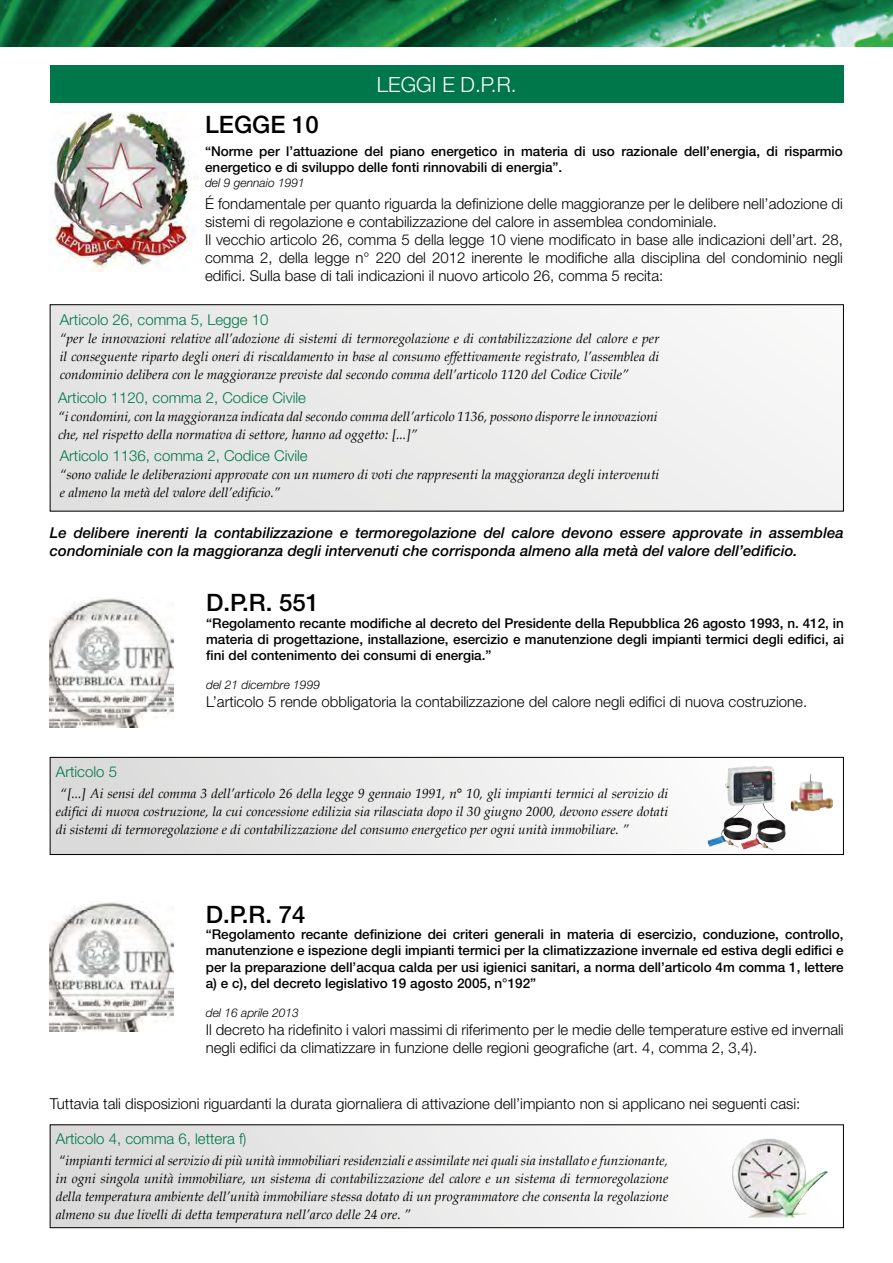
<style>
.page{position:relative;width:893px;height:1263px;background:#fff}
.page>*{position:absolute;margin:0;border:0;box-sizing:border-box;transform-origin:0 0}
.t1{font:500 24px "Helvetica Neue LT Std";color:#000}
.t2{font:300 21px "Helvetica Neue LT Std";color:#fff}
.t3{font:300 15px/18px "Helvetica Neue LT Std";color:#000}
.t4{font:italic 500 15px/18px "Helvetica Neue LT Std";color:#000}
.t5{font:300 15px "Helvetica Neue LT Std";color:#00774a}
.t6{font:italic 13.5px/18px "Book Antiqua";color:#000;text-align:justify}
.t7{font:500 13.5px/16.2px "Helvetica Neue LT Std";color:#000;text-align:justify}
.t8{font:italic 300 12px "Helvetica Neue LT Std";color:#000}
</style>
<div class="page">
<div style="left:50px;top:757px;width:793px;height:97px;background:linear-gradient(to right,#dadadb,#fcfbfa)"></div>
<div style="left:50px;top:757px;width:794px;height:98px;border:1px solid #000"></div>
<div style="left:50px;top:1125px;width:793px;height:103px;background:linear-gradient(to right,#d8d8d8,#fff)"></div>
<div style="left:50px;top:1124px;width:794px;height:104px;border:1px solid #000"></div>
<div style="left:50px;top:305px;width:793px;height:206px;background:#ececec"></div>
<div style="left:50px;top:304px;width:794px;height:207px;border:1px solid #000"></div>
<img style="left:0;top:0;width:893px;height:47px">
<div style="left:50px;top:65px;width:794px;height:38px;background:#00774a"></div>
<img style="left:52px;top:113px;width:147px;height:158px">
<img style="left:50px;top:598px;width:124px;height:129px">
<img style="left:50px;top:901px;width:124px;height:130px">
<img style="left:731px;top:1139px;width:97px;height:78px">
<img style="left:708px;top:765px;width:68px;height:85px">
<h2 class="t2" style="left:377px;top:71px;width:141px">LEGGI E D.P.R.</h2>
<h1 class="t1" style="left:205px;top:110px;width:115px">LEGGE 10</h1>
<p class="t7" style="left:205px;top:143px;width:639px">“Norme per l’attuazione del piano energetico in materia di uso razionale dell’energia, di risparmio energetico e di sviluppo delle fonti rinnovabili di energia”.</p>
<p class="t8" style="left:205px;top:175px;width:101px">del 9 gennaio 1991</p>
<p class="t3" style="left:205px;top:195px;width:639px">É fondamentale per quanto riguarda la definizione delle maggioranze per le delibere nell’adozione di sistemi di regolazione e contabilizzazione del calore in assemblea condominiale.<br>Il vecchio articolo 26, comma 5 della legge 10 viene modificato in base alle indicazioni dell’art. 28, comma 2, della legge n° 220 del 2012 inerente le modifiche alla disciplina del condominio negli edifici. Sulla base di tali indicazioni il nuovo articolo 26, comma 5 recita:</p>
<p class="t5" style="left:60px;top:311px;width:210px">Articolo 26, comma 5, Legge 10</p>
<p class="t6" style="left:60px;top:330px;width:601px">“per le innovazioni relative all’adozione di sistemi di termoregolazione e di contabilizzazione del calore e per il conseguente riparto degli oneri di riscaldamento in base al consumo effettivamente registrato, l’assemblea di condominio delibera con le maggioranze previste dal secondo comma dell’articolo 1120 del Codice Civile”</p>
<p class="t5" style="left:58px;top:388px;width:249px">Articolo 1120, comma 2, Codice Civile</p>
<p class="t6" style="left:58px;top:408px;width:601px">“i condomini, con la maggioranza indicata dal secondo comma dell’articolo 1136, possono disporre le innovazioni che, nel rispetto della normativa di settore, hanno ad oggetto: [...]”</p>
<p class="t5" style="left:60px;top:446px;width:249px">Articolo 1136, comma 2, Codice Civile</p>
<p class="t6" style="left:60px;top:466px;width:601px">“sono valide le deliberazioni approvate con un numero di voti che rappresenti la maggioranza degli intervenuti e almeno la metà del valore dell’edificio.”</p>
<p class="t4" style="left:50px;top:523px;width:795px">Le delibere inerenti la contabilizzazione e termoregolazione del calore devono essere approvate in assemblea condominiale con la maggioranza degli intervenuti che corrisponda almeno alla metà del valore dell’edificio.</p>
<h1 class="t1" style="left:206px;top:589px;width:114px">D.P.R. 551</h1>
<p class="t7" style="left:206px;top:615px;width:639px">“Regolamento recante modifiche al decreto del Presidente della Repubblica 26 agosto 1993, n. 412, in materia di progettazione, installazione, esercizio e manutenzione degli impianti termici degli edifici, ai fini del contenimento dei consumi di energia.”</p>
<p class="t8" style="left:206px;top:677px;width:115px">del 21 dicembre 1999</p>
<p class="t3" style="left:206px;top:692px;width:602px">L’articolo 5 rende obbligatoria la contabilizzazione del calore negli edifici di nuova costruzione.</p>
<p class="t5" style="left:56px;top:763px;width:63px">Articolo 5</p>
<p class="t6" style="left:56px;top:785px;width:614px;text-indent:4px">“[...] Ai sensi del comma 3 dell’articolo 26 della legge 9 gennaio 1991, n° 10, gli impianti termici al servizio di edifici di nuova costruzione, la cui concessione edilizia sia rilasciata dopo il 30 giugno 2000, devono essere dotati di sistemi di termoregolazione e di contabilizzazione del consumo energetico per ogni unità immobiliare. ”</p>
<h1 class="t1" style="left:206px;top:900px;width:101px">D.P.R. 74</h1>
<p class="t7" style="left:206px;top:926px;width:639px">“Regolamento recante definizione dei criteri generali in materia di esercizio, conduzione, controllo, manutenzione e ispezione degli impianti termici per la climatizzazione invernale ed estiva degli edifici e per la preparazione dell’acqua calda per usi igienici sanitari, a norma dell’articolo 4m comma 1, lettere a) e c), del decreto legislativo 19 agosto 2005, n°192”</p>
<p class="t8" style="left:206px;top:1005px;width:94px">del 16 aprile 2013</p>
<p class="t3" style="left:206px;top:1020px;width:639px">Il decreto ha ridefinito i valori massimi di riferimento per le medie delle temperature estive ed invernali negli edifici da climatizzare in funzione delle regioni geografiche (art. 4, comma 2, 3,4).</p>
<p class="t3" style="left:50px;top:1094px;width:752px">Tuttavia tali disposizioni riguardanti la durata giornaliera di attivazione dell’impianto non si applicano nei seguenti casi:</p>
<p class="t5" style="left:56px;top:1129px;width:192px">Articolo 4, comma 6, lettera f)</p>
<p class="t6" style="left:56px;top:1151px;width:614px">“impianti termici al servizio di più unità immobiliari residenziali e assimilate nei quali sia installato e funzionante, in ogni singola unità immobiliare, un sistema di contabilizzazione del calore e un sistema di termoregolazione della temperatura ambiente dell’unità immobiliare stessa dotato di un programmatore che consenta la regolazione almeno su due livelli di detta temperatura nell’arco delle 24 ore. ”</p>
</div>
